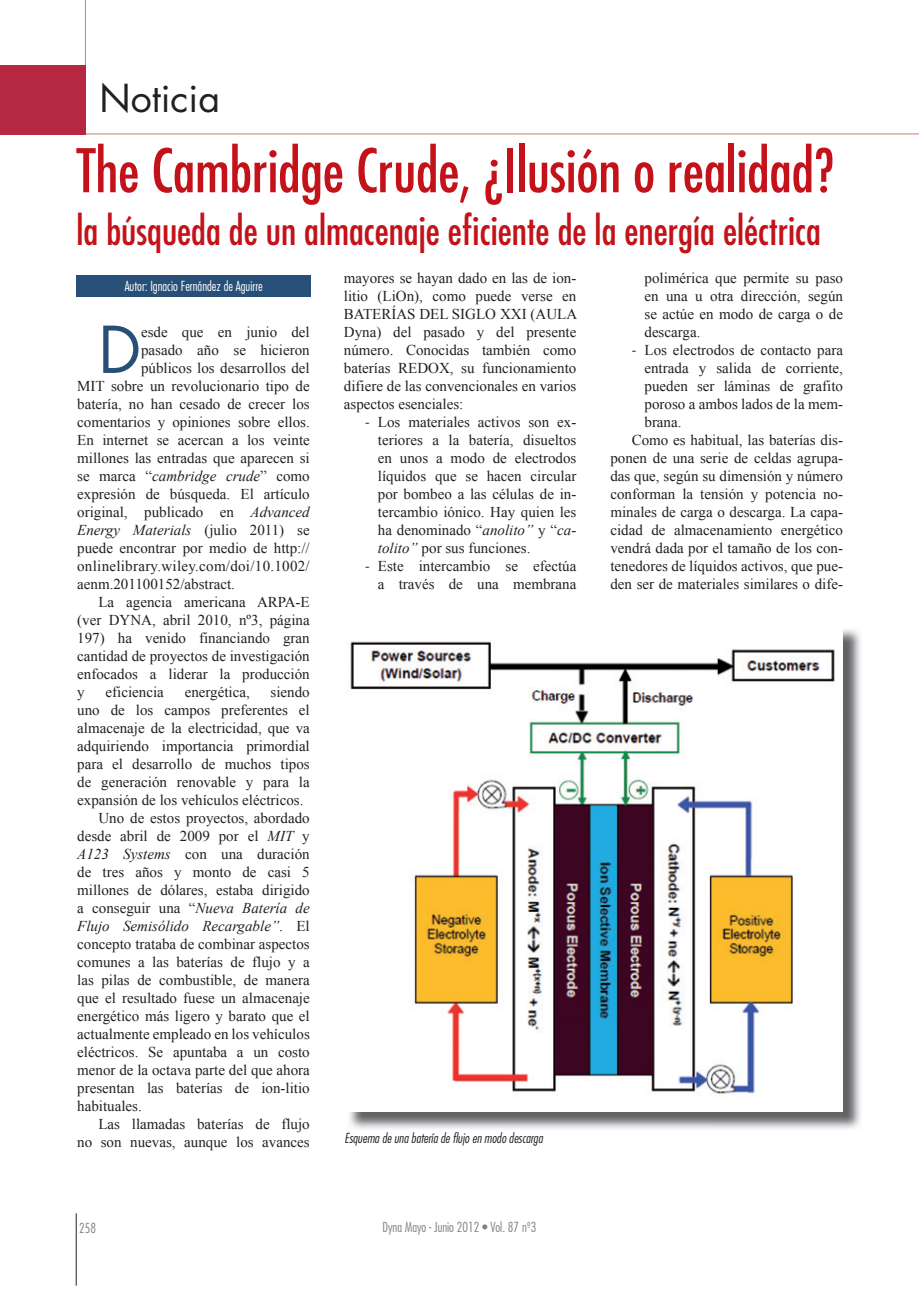
<style>
.page{position:relative;width:919px;height:1289px;background:#fff}
.page>*{position:absolute;margin:0;border:0;box-sizing:border-box;transform-origin:0 0}
.t1{font:62.7px "Futura";color:#274f77}
.t2{font:condensed 58.5px "Futura";color:#c4121a}
.t3{font:condensed 39px "Futura";color:#c4121a}
.t4{font:37.5px "Futura";color:#231f20}
.t5{font:15px/18px "Times New Roman";color:#231f20;text-align:justify}
.t6{font:italic 15px "Times New Roman";color:#231f20}
.t7{font:15px "Times New Roman";letter-spacing:.02em;color:#231f20}
.t8{font:italic 300 condensed 13.5px "Futura";color:#231f20}
.t9{font:300 condensed 13.5px "Futura";color:#808285}
.t10{font:300 condensed 13.5px "Futura";color:#fff}
.s1{font-family:"Calibri"}
.s2{font-style:italic}
.s3{font-style:normal}
</style>
<div class="page">
<hr style="left:85px;top:0;width:1px;height:134px;background:#ce7d76">
<hr style="left:76px;top:1213px;width:1px;height:72px;background:#231f20">
<hr style="left:0;top:134px;width:906px;height:1px;background:#ce7d76">
<svg style="left:906px;top:134px;width:12px;height:1px"></svg>
<div style="left:0;top:65px;width:85px;height:69px;background:#b62841"></div>
<div style="left:77px;top:275px;width:234px;height:21px;background:#274f77"></div>
<img style="left:349px;top:629px;width:512px;height:500px">
<img style="left:349px;top:629px;width:493px;height:482px">
<h3 class="t4" style="left:99px;top:80px;width:122px">Noticia</h3>
<h2 class="t2" style="left:77px;top:144px;width:758px">The Cambridge Crude, ¿Ilusión o realidad?</h2>
<h3 class="t3" style="left:77px;top:212px;width:745px">la búsqueda de un almacenaje eficiente de la energía eléctrica</h3>
<p class="t10" style="left:125px;top:280px;width:139px">Autor: Ignacio Fernández de Aguirre</p>
<p class="t5" style="left:344px;top:269px;width:235px">mayores se hayan dado en las de ion&shy;litio (LiOn), como puede verse en BATERÍAS DEL SIGLO XXI (AULA Dyna) del pasado y del presente número. Conocidas también como baterías REDOX, su funcionamiento difiere de las convencionales en varios aspectos esenciales:</p>
<p class="t5" style="left:378px;top:413px;width:200px;text-indent:-13px"><span class="s1">-</span> Los materiales activos son ex&shy;teriores a la batería, disueltos en unos a modo de electrodos líquidos que se hacen circular por bombeo a las células de in&shy;tercambio iónico. Hay quien les ha denominado “<span class="s2">anolito”</span> y “<span class="s2">ca&shy;tolito”</span> por sus funciones.</p>
<p class="t5" style="left:365px;top:557px;width:213px;text-align:right"><span class="s1">-</span> Este intercambio se efectúa a través de una membrana</p>
<p class="t5" style="left:644px;top:269px;width:200px">polimérica que permite su paso en una u otra dirección, según se actúe en modo de carga o de descarga.</p>
<p class="t5" style="left:631px;top:341px;width:213px"><span class="s1">-</span> Los electrodos de contacto para</p>
<p class="t5" style="left:644px;top:359px;width:200px">entrada y salida de corriente,</p>
<p class="t5" style="left:644px;top:377px;width:200px">pueden ser láminas de grafito</p>
<p class="t5" style="left:644px;top:395px;width:200px">poroso a ambos lados de la mem-</p>
<p class="t5" style="left:644px;top:413px;width:39px">brana.</p>
<p class="t5" style="left:631px;top:431px;width:213px">Como es habitual, las baterías dis-</p>
<p class="t5" style="left:610px;top:449px;width:234px">ponen de una serie de celdas agrupa-</p>
<p class="t5" style="left:610px;top:467px;width:234px">das que, según su dimensión y número</p>
<p class="t5" style="left:610px;top:485px;width:234px">conforman la tensión y potencia no-</p>
<p class="t5" style="left:610px;top:503px;width:234px">minales de carga o descarga. La capa-</p>
<p class="t5" style="left:610px;top:521px;width:234px">cidad de almacenamiento energético</p>
<p class="t5" style="left:610px;top:539px;width:234px">vendrá dada por el tamaño de los con-</p>
<p class="t5" style="left:610px;top:557px;width:234px">tenedores de líquidos activos, que pue-</p>
<p class="t5" style="left:610px;top:575px;width:234px">den ser de materiales similares o dife-</p>
<h1 class="t1" style="left:98px;top:321px;width:44px">D</h1>
<p class="t5" style="left:141px;top:323px;width:170px">esde que en junio del</p>
<p class="t5" style="left:141px;top:341px;width:170px">pasado año se hicieron</p>
<p class="t5" style="left:141px;top:359px;width:170px">públicos los desarrollos del</p>
<p class="t5" style="left:77px;top:377px;width:234px">MIT sobre un revolucionario tipo de</p>
<p class="t5" style="left:77px;top:395px;width:234px">batería, no han cesado de crecer los</p>
<p class="t5" style="left:77px;top:413px;width:234px">comentarios y opiniones sobre ellos.</p>
<p class="t5" style="left:77px;top:431px;width:234px">En internet se acercan a los veinte</p>
<p class="t5" style="left:77px;top:449px;width:234px">millones las entradas que aparecen si</p>
<p class="t6" style="left:77px;top:467px;width:234px"><span class="s3">se marca “</span>cambridge crude<span class="s3">” como</span></p>
<p class="t5" style="left:77px;top:485px;width:234px">expresión de búsqueda. El artículo</p>
<p class="t5" style="left:77px;top:503px;width:234px">original, publicado en <span class="s2">Advanced</span></p>
<p class="t6" style="left:77px;top:521px;width:234px">Energy Materials <span class="s3">(julio 2011) se</span></p>
<p class="t5" style="left:77px;top:539px;width:234px">puede encontrar por medio de http://</p>
<p class="t7" style="left:77px;top:557px;width:234px">onlinelibrary.wiley.com/doi/10.1002/</p>
<p class="t5" style="left:77px;top:575px;width:159px">aenm.201100152/abstract.</p>
<p class="t5" style="left:98px;top:593px;width:213px">La agencia americana ARPA-E</p>
<p class="t5" style="left:77px;top:611px;width:234px">(ver DYNA, abril 2010, nº3, página</p>
<p class="t5" style="left:77px;top:629px;width:234px">197) ha venido financiando gran</p>
<p class="t5" style="left:77px;top:647px;width:234px">cantidad de proyectos de investigación</p>
<p class="t5" style="left:77px;top:665px;width:234px">enfocados a liderar la producción</p>
<p class="t5" style="left:77px;top:683px;width:9px">y</p>
<p class="t5" style="left:105px;top:683px;width:60px">eficiencia</p>
<p class="t5" style="left:185px;top:683px;width:67px">energética,</p>
<p class="t5" style="left:270px;top:683px;width:41px">siendo</p>
<p class="t5" style="left:77px;top:701px;width:234px">uno de los campos preferentes el</p>
<p class="t5" style="left:77px;top:719px;width:234px">almacenaje de la electricidad, que va</p>
<p class="t5" style="left:77px;top:737px;width:234px">adquiriendo importancia primordial</p>
<p class="t5" style="left:77px;top:755px;width:234px">para el desarrollo de muchos tipos</p>
<p class="t5" style="left:77px;top:773px;width:234px">de generación renovable y para la</p>
<p class="t5" style="left:77px;top:791px;width:228px">expansión de los vehículos eléctricos.</p>
<p class="t5" style="left:98px;top:809px;width:213px">Uno de estos proyectos, abordado</p>
<p class="t5" style="left:77px;top:827px;width:234px">desde abril de 2009 por el <span class="s2">MIT</span> y</p>
<p class="t5" style="left:77px;top:845px;width:234px"><span class="s2">A123 Systems</span> con una duración</p>
<p class="t5" style="left:77px;top:863px;width:234px">de tres años y monto de casi 5</p>
<p class="t5" style="left:77px;top:881px;width:234px">millones de dólares, estaba dirigido</p>
<p class="t5" style="left:77px;top:899px;width:234px">a conseguir una “<span class="s2">Nueva Batería de</span></p>
<p class="t6" style="left:77px;top:917px;width:234px">Flujo Semisólido Recargable”<span class="s3">. El</span></p>
<p class="t5" style="left:77px;top:935px;width:234px">concepto trataba de combinar aspectos</p>
<p class="t5" style="left:77px;top:953px;width:234px">comunes a las baterías de flujo y a</p>
<p class="t5" style="left:77px;top:971px;width:234px">las pilas de combustible, de manera</p>
<p class="t5" style="left:77px;top:989px;width:234px">que el resultado fuese un almacenaje</p>
<p class="t5" style="left:77px;top:1007px;width:234px">energético más ligero y barato que el</p>
<p class="t5" style="left:77px;top:1025px;width:234px">actualmente empleado en los vehículos</p>
<p class="t5" style="left:77px;top:1043px;width:234px">eléctricos. Se apuntaba a un costo</p>
<p class="t5" style="left:77px;top:1061px;width:234px">menor de la octava parte del que ahora</p>
<p class="t5" style="left:77px;top:1079px;width:234px">presentan las baterías de ion-litio</p>
<p class="t5" style="left:77px;top:1097px;width:66px">habituales.</p>
<p class="t5" style="left:98px;top:1115px;width:213px">Las llamadas baterías de flujo</p>
<p class="t5" style="left:77px;top:1133px;width:234px">no son nuevas, aunque los avances</p>
<p class="t8" style="left:344px;top:1131px;width:200px">Esquema de una batería de flujo en modo descarga</p>
<p class="t9" style="left:79px;top:1222px;width:18px">258</p>
<p class="t9" style="left:382px;top:1221px;width:155px">Dyna Mayo - Junio 2012 • Vol. 87 nº3</p>
</div>
